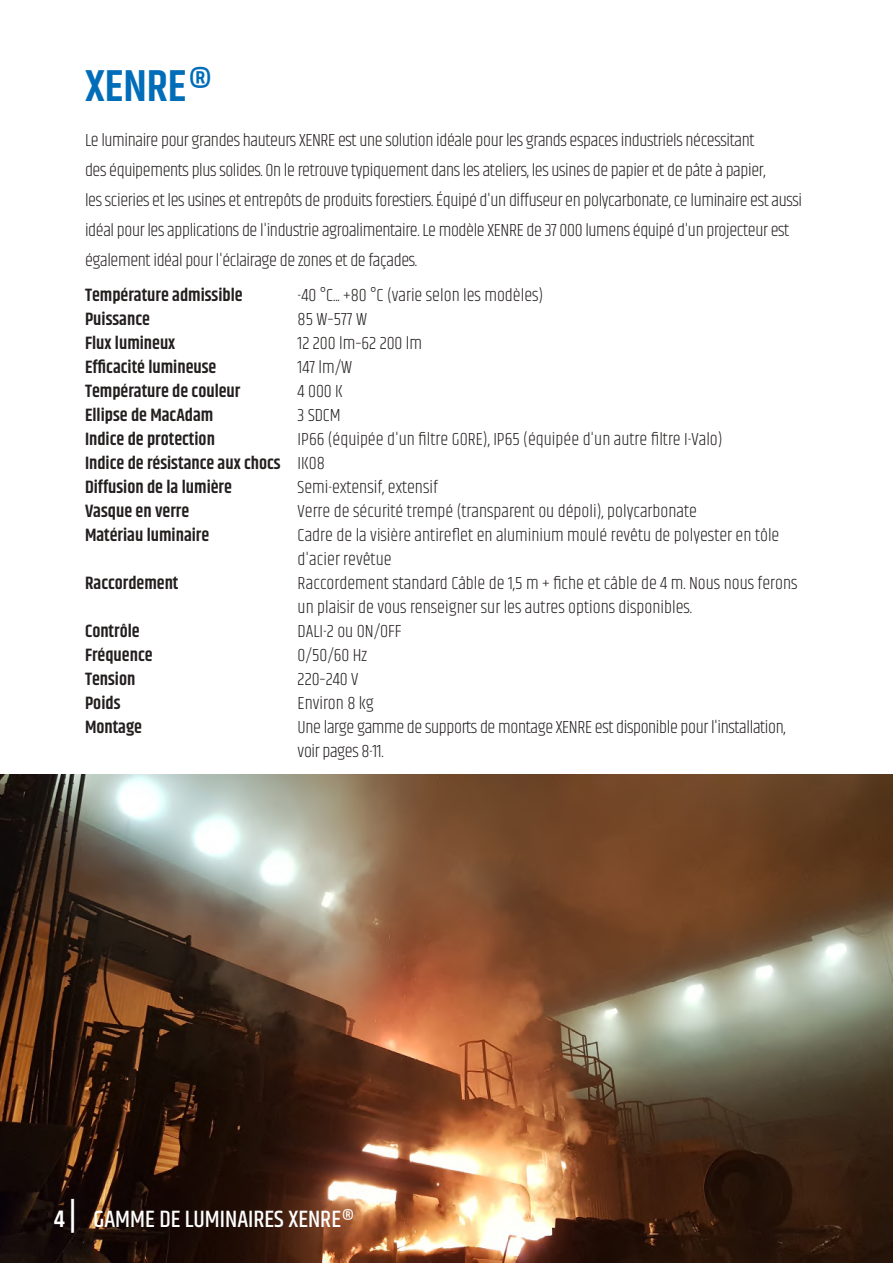
<style>
.page{position:relative;width:893px;height:1263px;background:#fff}
.page>*{position:absolute;margin:0;border:0;box-sizing:border-box;transform-origin:0 0}
.t1{font:600 45px "Khand";color:#006db9}
.t2{font:500 24px "Khand";color:#fff}
.t3{font:300 18px/30px "Khand";letter-spacing:-.02em;color:#241f1f}
.t4{font:300 18px/24px "Khand";color:#241f1f}
.t5{font:600 18px "Khand";color:#241f1f}
.s1{font-weight:600}
.s2{font-weight:600;font-size:33px}
</style>
<div class="page">
<img style="left:0;top:775px;width:893px;height:488px">
<h1 class="t1" style="left:85px;top:56px;width:129px">XENRE®</h1>
<p class="t3" style="left:85px;top:127px;width:719px">Le luminaire pour grandes hauteurs XENRE est une solution idéale pour les grands espaces industriels nécessitant<br>des équipements plus solides. On le retrouve typiquement dans les ateliers, les usines de papier et de pâte à papier,<br>les scieries et les usines et entrepôts de produits forestiers. Équipé d'un diffuseur en polycarbonate, ce luminaire est aussi idéal pour les applications de l'industrie agroalimentaire. Le modèle XENRE de 37 000 lumens équipé d'un projecteur est également idéal pour l'éclairage de zones et de façades.</p>
<p class="t5" style="left:85px;top:283px;width:159px">Température admissible</p>
<p class="t4" style="left:298px;top:284px;width:247px">-40 °C... +80 °C (varie selon les modèles)</p>
<p class="t5" style="left:85px;top:307px;width:66px">Puissance</p>
<p class="t3" style="left:298px;top:305px;width:71px">85 W–577 W</p>
<p class="t5" style="left:85px;top:331px;width:92px">Flux lumineux</p>
<p class="t4" style="left:298px;top:332px;width:126px">12 200 lm–62 200 lm</p>
<p class="t5" style="left:85px;top:355px;width:133px">Efficacité lumineuse</p>
<p class="t3" style="left:298px;top:353px;width:56px">147 lm/W</p>
<p class="t5" style="left:85px;top:379px;width:157px">Température de couleur</p>
<p class="t3" style="left:298px;top:377px;width:47px">4 000 K</p>
<p class="t5" style="left:85px;top:403px;width:130px">Ellipse de MacAdam</p>
<p class="t3" style="left:298px;top:401px;width:45px">3 SDCM</p>
<p class="t5" style="left:85px;top:427px;width:131px">Indice de protection</p>
<p class="t4" style="left:85px;top:428px;width:639px;text-indent:213px">IP66 (équipée d'un filtre GORE), IP65 (équipée d'un autre filtre I-Valo)<br><span class="s1">Indice de résistance aux chocs</span> IK08<br><span class="s1">Diffusion de la lumière</span></p>
<p class="t4" style="left:298px;top:476px;width:142px">Semi-extensif, extensif</p>
<p class="t5" style="left:85px;top:499px;width:106px">Vasque en verre</p>
<p class="t4" style="left:298px;top:500px;width:401px">Verre de sécurité trempé (transparent ou dépoli), polycarbonate</p>
<p class="t5" style="left:85px;top:523px;width:126px">Matériau luminaire</p>
<p class="t4" style="left:298px;top:524px;width:483px">Cadre de la visière antireflet en aluminium moulé revêtu de polyester en tôle d'acier revêtue</p>
<p class="t5" style="left:85px;top:571px;width:95px">Raccordement</p>
<p class="t4" style="left:298px;top:572px;width:501px">Raccordement standard Câble de 1,5 m + fiche et câble de 4 m. Nous nous ferons un plaisir de vous renseigner sur les autres options disponibles.</p>
<p class="t5" style="left:85px;top:619px;width:56px">Contrôle</p>
<p class="t4" style="left:298px;top:620px;width:105px">DALI-2 ou ON/OFF</p>
<p class="t5" style="left:85px;top:643px;width:69px">Fréquence</p>
<p class="t3" style="left:298px;top:641px;width:71px">0/50/60 Hz</p>
<p class="t5" style="left:85px;top:667px;width:52px">Tension</p>
<p class="t3" style="left:298px;top:665px;width:62px">220–240 V</p>
<p class="t5" style="left:85px;top:691px;width:37px">Poids</p>
<p class="t4" style="left:298px;top:692px;width:78px">Environ 8 kg</p>
<p class="t5" style="left:85px;top:715px;width:59px">Montage</p>
<p class="t3" style="left:298px;top:716px;width:490px;line-height:24px">Une large gamme de supports de montage XENRE est disponible pour l'installation, voir pages 8-11.</p>
<h2 class="t2" style="left:54px;top:1204px;width:302px"><span class="s1">4</span> <span class="s2">|</span> GAMME DE LUMINAIRES XENRE®</h2>
</div>
